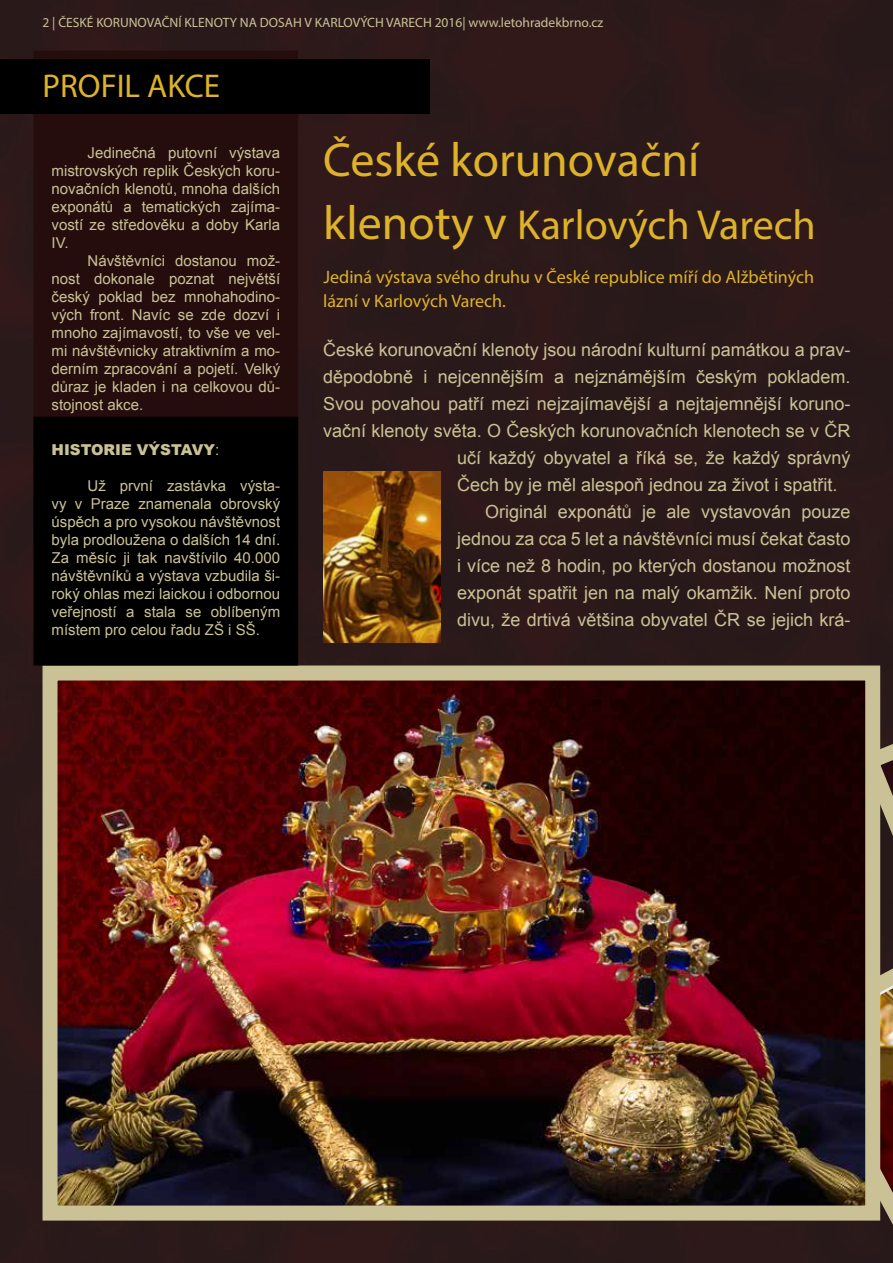
<style>
.page{position:relative;width:893px;height:1263px;background:#2c191a}
.page>*{position:absolute;margin:0;border:0;box-sizing:border-box;transform-origin:0 0}
.t1{font:48px "Myriad Pro";color:#deb329}
.t2{font:42px "Myriad Pro";color:#deb329}
.t3{font:33px "Myriad Pro";color:#deb329}
.t4{font:18px "Arial";color:#cac296}
.t5{font:18px/24px "Myriad Pro";color:#deb329}
.t6{font:15px/18px "Arial";color:#cac296;text-align:justify}
.t7{font:900 15px "Arial";color:#cac296}
.t8{font:13.5px "Myriad Pro";color:#cac296}
.s1{font-weight:400}
.s2{font-size:48px}
</style>
<div class="page">
<div style="left:43px;top:60px;width:246px;height:474px;background:#250d0d"></div>
<div style="left:34px;top:51px;width:264px;height:492px;border:18px solid #250d0d"></div>
<img style="left:323px;top:471px;width:117px;height:171px">
<svg style="left:797px;top:640px;width:96px;height:218px;background:#43322c"></svg>
<svg style="left:776px;top:858px;width:117px;height:405px;background:#482f24"></svg>
<img style="left:59px;top:681px;width:805px;height:523px">
<div style="left:43px;top:665px;width:837px;height:555px;border:15px solid #cac296"></div>
<div style="left:43px;top:426px;width:246px;height:230px;background:#000"></div>
<div style="left:34px;top:417px;width:264px;height:248px;border:18px solid #000"></div>
<div style="left:0;top:60px;width:429px;height:54px;background:#000"></div>
<p class="t8" style="left:43px;top:14px;width:562px">2 | ČESKÉ KORUNOVAČNÍ KLENOTY NA DOSAH V KARLOVÝCH VARECH 2016| www.letohradekbrno.cz</p>
<h3 class="t3" style="left:43px;top:66px;width:179px">PROFIL AKCE</h3>
<p class="t6" style="left:52px;top:143px;width:230px;text-indent:36px">Jedinečná putovní výstava mistrovských replik Českých koru&shy;novačních klenotů, mnoha dalších exponátů a tematických zajíma&shy;vostí ze středověku a doby Karla IV.</p>
<p class="t6" style="left:52px;top:251px;width:230px;text-indent:36px">Návštěvníci dostanou mož&shy;nost dokonale poznat největší český poklad bez mnohahodino&shy;vých front. Navíc se zde dozví i mnoho zajímavostí, to vše ve vel&shy;mi návštěvnicky atraktivním a mo&shy;derním zpracování a pojetí. Velký důraz je kladen i na celkovou dů&shy;stojnost akce.</p>
<p class="t7" style="left:52px;top:438px;width:169px">HISTORIE VÝSTAVY<span class="s1">:</span></p>
<p class="t6" style="left:52px;top:476px;width:230px;text-indent:36px">Už první zastávka výsta&shy;vy v Praze znamenala obrovský úspěch a pro vysokou návštěvnost byla prodloužena o dalších 14 dní.<br>Za měsíc ji tak navštívilo 40.000 návštěvníků a výstava vzbudila ši&shy;roký ohlas mezi laickou i odbornou veřejností a stala se oblíbeným místem pro celou řadu ZŠ i SŠ.</p>
<h1 class="t1" style="left:323px;top:130px;width:378px">České korunovační</h1>
<h2 class="t2" style="left:323px;top:199px;width:494px"><span class="s2">klenoty v</span> Karlových Varech</h2>
<p class="t5" style="left:323px;top:265px;width:492px">Jediná výstava svého druhu v České republice míří do Alžbětiných lázní v Karlových Varech.</p>
<p class="t4" style="left:323px;top:337px;width:529px">České korunovační klenoty jsou národní kulturní památkou a prav-</p>
<p class="t4" style="left:323px;top:364px;width:529px">děpodobně i nejcennějším a nejznámějším českým pokladem.</p>
<p class="t4" style="left:323px;top:391px;width:529px">Svou povahou patří mezi nejzajímavější a nejtajemnější koruno-</p>
<p class="t4" style="left:323px;top:418px;width:529px">vační klenoty světa. O Českých korunovačních klenotech se v ČR</p>
<p class="t4" style="left:457px;top:445px;width:395px">učí každý obyvatel a říká se, že každý správný</p>
<p class="t4" style="left:457px;top:472px;width:382px">Čech by je měl alespoň jednou za život i spatřit.</p>
<p class="t4" style="left:485px;top:499px;width:367px">Originál exponátů je ale vystavován pouze</p>
<p class="t4" style="left:457px;top:526px;width:395px">jednou za cca 5 let a návštěvníci musí čekat často</p>
<p class="t4" style="left:457px;top:553px;width:395px">i více než 8 hodin, po kterých dostanou možnost</p>
<p class="t4" style="left:457px;top:580px;width:395px">exponát spatřit jen na malý okamžik. Není proto</p>
<p class="t4" style="left:457px;top:607px;width:395px">divu, že drtivá většina obyvatel ČR se jejich krá-</p>
</div>
